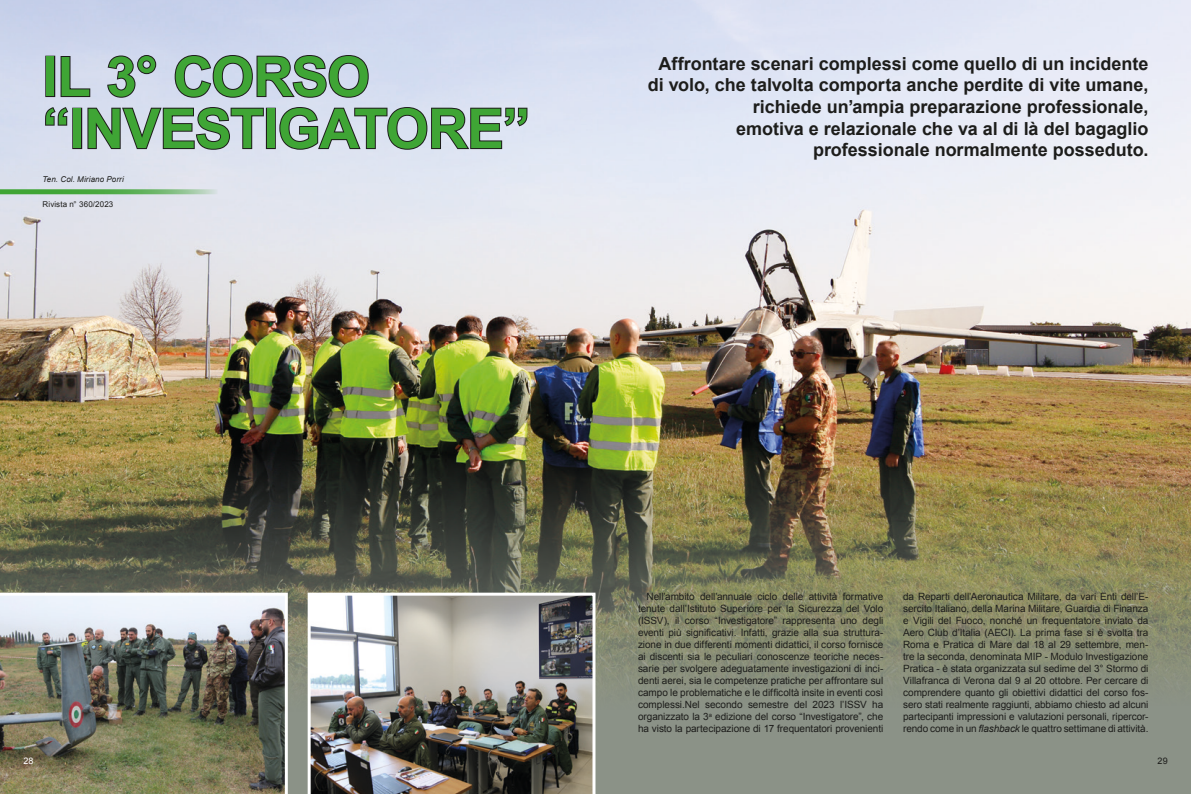
<style>
.page{position:relative;width:1191px;height:794px;background:#8b9287}
.page>*{position:absolute;margin:0;border:0;box-sizing:border-box;transform-origin:0 0}
.t1{font:700 55px/52px "Arial";letter-spacing:-.015em;color:#3fa535}
.t2{font:700 18px/21.6px "Arial";color:#1d1d1b;text-align:right}
.t3{font:10px/12px "Arial";letter-spacing:-.01em;color:#1d1d1b;text-align:justify}
.t4{font:9px "Arial";color:#fff}
.t5{font:9px "Arial";color:#1d1d1b}
.t6{font:italic 8px "Arial";letter-spacing:.015em;color:#1d1d1b}
.t7{font:8px "Arial";letter-spacing:.015em;color:#1d1d1b}
.s1{font-style:italic}
</style>
<div class="page">
<img style="left:0;top:0;width:1191px;height:720px">
<div style="left:45px;top:56px;width:10px;height:41px;border:2px solid #1d1d1b"></div>
<svg style="left:60px;top:55px;width:31px;height:43px"></svg>
<svg style="left:106px;top:54px;width:51px;height:45px;background:#abb1bf"></svg>
<svg style="left:174px;top:54px;width:196px;height:45px;background:#a7aebd"></svg>
<svg style="left:44px;top:106px;width:26px;height:21px"></svg>
<div style="left:72px;top:108px;width:10px;height:41px;border:2px solid #1d1d1b"></div>
<svg style="left:86px;top:106px;width:179px;height:45px;background:#abb0bc"></svg>
<div style="left:266px;top:108px;width:10px;height:41px;border:2px solid #1d1d1b"></div>
<svg style="left:278px;top:106px;width:251px;height:45px;background:#afb4bf"></svg>
<svg style="left:0;top:189px;width:218px;height:5px"></svg>
<img style="left:0;top:592px;width:288px;height:202px">
<img style="left:308px;top:592px;width:287px;height:202px">
<p class="t1" style="left:43px;top:53px;width:489px">IL 3° CORSO “INVESTIGATORE”</p>
<p class="t6" style="left:43px;top:174px;width:83px">Ten. Col. Miriano Porri</p>
<p class="t7" style="left:43px;top:199px;width:72px">Rivista n° 360/2023</p>
<p class="t2" style="left:648px;top:53px;width:502px">Affrontare scenari complessi come quello di un incidente di volo, che talvolta comporta anche perdite di vite umane, richiede un’ampia preparazione professionale,<br>emotiva e relazionale che va al di là del bagaglio professionale normalmente posseduto.</p>
<p class="t3" style="left:638px;top:591px;width:247px;text-indent:9px">Nell’ambito dell’annuale ciclo delle attività formative tenute dall’Istituto Superiore per la Sicurezza del Volo (ISSV), il corso “Investigatore” rappresenta uno degli eventi più significativi. Infatti, grazie alla sua struttura&shy;zione in due differenti momenti didattici, il corso fornisce ai discenti sia le peculiari conoscenze teoriche neces&shy;sarie per svolgere adeguatamente investigazioni di inci&shy;denti aerei, sia le competenze pratiche per affrontare sul campo le problematiche e le difficoltà insite in eventi così complessi.Nel secondo semestre del 2023 l’ISSV ha organizzato la 3<sup>a</sup> edizione del corso “Investigatore”, che ha visto la partecipazione di 17 frequentatori provenienti</p>
<p class="t3" style="left:903px;top:591px;width:247px">da Reparti dell’Aeronautica Militare, da vari Enti dell’E&shy;sercito Italiano, della Marina Militare, Guardia di Finanza e Vigili del Fuoco, nonché un frequentatore inviato da Aero Club d’Italia (AECI). La prima fase si è svolta tra Roma e Pratica di Mare dal 18 al 29 settembre, men&shy;tre la seconda, denominata MIP - Modulo Investigazione Pratica - è stata organizzata sul sedime del 3° Stormo di Villafranca di Verona dal 9 al 20 ottobre. Per cercare di comprendere quanto gli obiettivi didattici del corso fos&shy;sero stati realmente raggiunti, abbiamo chiesto ad alcuni partecipanti impressioni e valutazioni personali, ripercor&shy;rendo come in un <span class="s1">flashback</span> le quattro settimane di attività.</p>
<p class="t4" style="left:23px;top:754px;width:12px">28</p>
<p class="t5" style="left:1157px;top:754px;width:12px">29</p>
</div>
